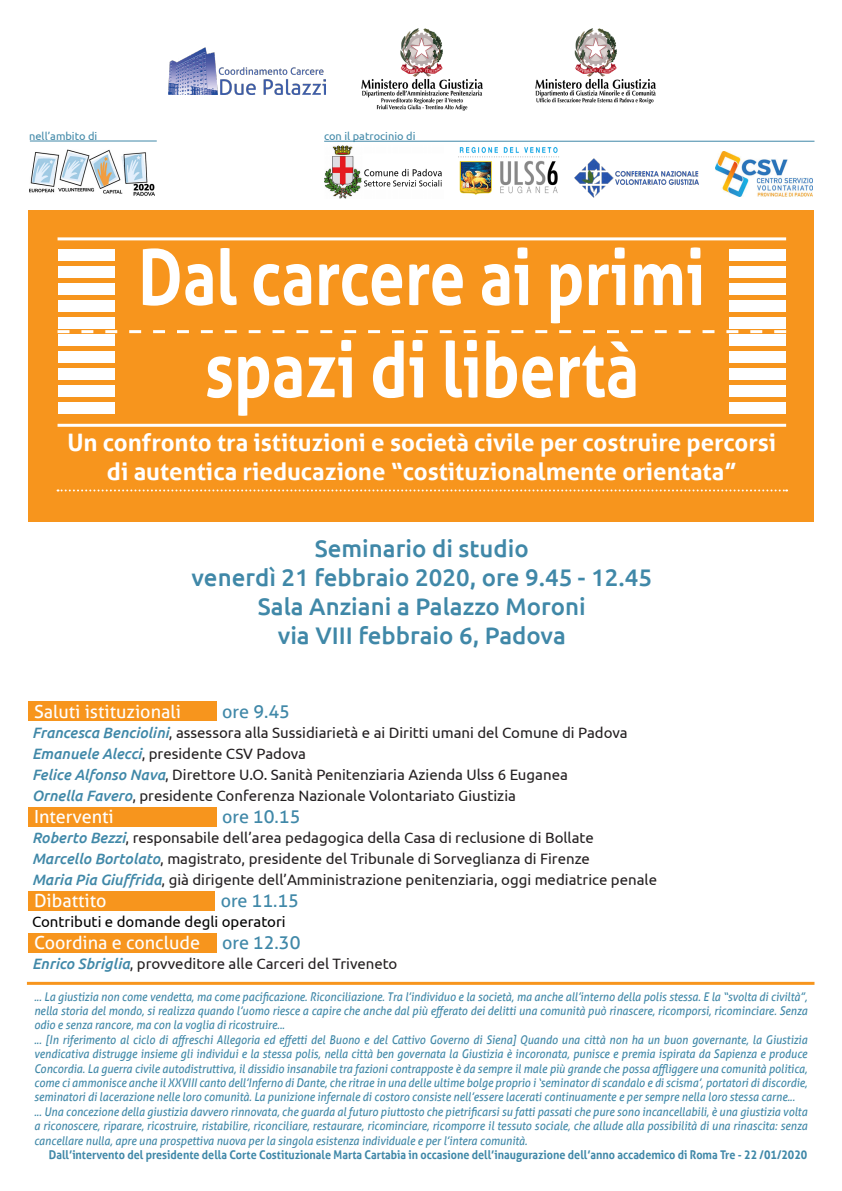
<style>
.page{position:relative;width:842px;height:1191px;background:#fff}
.page>*{position:absolute;margin:0;border:0;box-sizing:border-box;transform-origin:0 0}
.t1{font:700 77px "Aller";color:#fff;scale:.83 1}
.t2{font:700 24px/28.8px "Aller";color:#fff;text-align:center}
.t3{font:500 24px "Ubuntu";color:#4088a8}
.t4{font:18px "Aller";color:#fff}
.t5{font:18px "Aller";color:#4088a8}
.t6{font:15px "Ubuntu";color:#231f20}
.t7{font:15px "Ubuntu";color:#000}
.t8{font:italic 12px/14.4px "Aller";color:#4088a8;text-align:justify;scale:.9 1}
.t9{font:700 12px "Aller";color:#4088a8;scale:.9 1}
.t10{font:11px "Ubuntu";color:#4088a8}
.s1{font-weight:500;font-style:italic;color:#4088a8}
</style>
<div class="page">
<img style="left:29px;top:149px;width:126px;height:47px">
<img style="left:169px;top:47px;width:157px;height:47px">
<img style="left:715px;top:151px;width:97px;height:46px">
<img style="left:324px;top:145px;width:118px;height:53px">
<img style="left:361px;top:28px;width:122px;height:82px">
<img style="left:574px;top:158px;width:125px;height:39px">
<div style="left:28px;top:210px;width:786px;height:312px;background:#f7951d"></div>
<hr style="left:58px;top:237px;width:728px;height:3px;background:#fff">
<svg style="left:58px;top:330px;width:728px;height:3px"></svg>
<hr style="left:58px;top:424px;width:728px;height:3px;background:#fff">
<svg style="left:58px;top:489px;width:729px;height:2px"></svg>
<div style="left:28px;top:701px;width:189px;height:20px;background:#f7951d"></div>
<div style="left:28px;top:806px;width:189px;height:20px;background:#f7951d"></div>
<hr style="left:27px;top:981px;width:787px;height:3px;background:#f7951d">
<hr style="left:324px;top:141px;width:490px;height:1px;background:#4088a8">
<hr style="left:30px;top:140px;width:127px;height:1px;background:#4088a8">
<div style="left:58px;top:249px;width:57px;height:12px;background:#fff"></div>
<div style="left:58px;top:266px;width:57px;height:12px;background:#fff"></div>
<div style="left:58px;top:283px;width:57px;height:12px;background:#fff"></div>
<div style="left:58px;top:300px;width:57px;height:12px;background:#fff"></div>
<div style="left:58px;top:317px;width:57px;height:12px;background:#fff"></div>
<div style="left:58px;top:334px;width:57px;height:12px;background:#fff"></div>
<div style="left:58px;top:351px;width:57px;height:12px;background:#fff"></div>
<div style="left:58px;top:369px;width:57px;height:11px;background:#fff"></div>
<div style="left:58px;top:386px;width:57px;height:11px;background:#fff"></div>
<div style="left:58px;top:403px;width:57px;height:11px;background:#fff"></div>
<div style="left:28px;top:891px;width:189px;height:19px;background:#f7951d"></div>
<div style="left:729px;top:249px;width:57px;height:12px;background:#fff"></div>
<div style="left:729px;top:266px;width:57px;height:12px;background:#fff"></div>
<div style="left:729px;top:283px;width:57px;height:12px;background:#fff"></div>
<div style="left:729px;top:300px;width:57px;height:12px;background:#fff"></div>
<div style="left:729px;top:317px;width:57px;height:12px;background:#fff"></div>
<div style="left:729px;top:334px;width:57px;height:12px;background:#fff"></div>
<div style="left:729px;top:351px;width:57px;height:12px;background:#fff"></div>
<div style="left:729px;top:369px;width:57px;height:11px;background:#fff"></div>
<div style="left:729px;top:386px;width:57px;height:11px;background:#fff"></div>
<div style="left:729px;top:403px;width:57px;height:11px;background:#fff"></div>
<img style="left:458px;top:147px;width:101px;height:48px">
<div style="left:28px;top:933px;width:189px;height:20px;background:#f7951d"></div>
<div style="left:215px;top:891px;width:84px;height:19px;background:#fff"></div>
<img style="left:535px;top:28px;width:121px;height:75px">
<p class="t10" style="left:29px;top:129px;width:70px">nell’ambito di</p>
<p class="t10" style="left:324px;top:129px;width:93px">con il patrocinio di</p>
<p class="t1" style="left:138px;top:230px;width:685px">Dal carcere ai primi</p>
<p class="t1" style="left:205px;top:322px;width:525px">spazi di libertà</p>
<p class="t2" style="left:67px;top:428px;width:710px">Un confronto tra istituzioni e società civile per costruire percorsi di autentica rieducazione “costituzionalmente orientata”</p>
<p class="t3" style="left:315px;top:533px;width:215px">Seminario di studio</p>
<p class="t3" style="left:192px;top:562px;width:462px">venerdì 21 febbraio 2020, ore 9.45 - 12.45</p>
<p class="t3" style="left:258px;top:591px;width:329px">Sala Anziani a Palazzo Moroni</p>
<p class="t3" style="left:278px;top:620px;width:290px">via VIII febbraio 6, Padova</p>
<p class="t4" style="left:34px;top:700px;width:148px">Saluti istituzionali</p>
<p class="t5" style="left:222px;top:700px;width:69px">ore 9.45</p>
<p class="t6" style="left:32px;top:723px;width:597px"><span class="s1">Francesca Benciolini</span>, assessora alla Sussidiarietà e ai Diritti umani del Comune di Padova</p>
<p class="t6" style="left:32px;top:744px;width:276px"><span class="s1">Emanuele Alecci</span>, presidente CSV Padova</p>
<p class="t6" style="left:32px;top:765px;width:537px"><span class="s1">Felice Alfonso Nava</span>, Direttore U.O. Sanità Penitenziaria Azienda Ulss 6 Euganea</p>
<p class="t6" style="left:32px;top:786px;width:485px"><span class="s1">Ornella Favero</span>, presidente Conferenza Nazionale Volontariato Giustizia</p>
<p class="t6" style="left:32px;top:828px;width:563px"><span class="s1">Roberto Bezzi</span>, responsabile dell’area pedagogica della Casa di reclusione di Bollate</p>
<p class="t6" style="left:32px;top:849px;width:559px"><span class="s1">Marcello Bortolato</span>, magistrato, presidente del Tribunale di Sorveglianza di Firenze</p>
<p class="t6" style="left:32px;top:870px;width:626px"><span class="s1">Maria Pia Giuffrida</span>, già dirigente dell’Amministrazione penitenziaria, oggi mediatrice penale</p>
<p class="t7" style="left:32px;top:912px;width:255px">Contributi e domande degli operatori</p>
<p class="t6" style="left:32px;top:954px;width:367px"><span class="s1">Enrico Sbriglia</span>, provveditore alle Carceri del Triveneto</p>
<p class="t8" style="left:34px;top:989px;width:861px">... La giustizia non come vendetta, ma come pacificazione. Riconciliazione. Tra l’individuo e la società, ma anche all’interno della polis stessa. E la “svolta di civiltà”, nella storia del mondo, si realizza quando l’uomo riesce a capire che anche dal più efferato dei delitti una comunità può rinascere, ricomporsi, ricominciare. Senza odio e senza rancore, ma con la voglia di ricostruire...</p>
<p class="t8" style="left:34px;top:1032px;width:861px">... [In riferimento al ciclo di affreschi Allegoria ed effetti del Buono e del Cattivo Governo di Siena] Quando una città non ha un buon governante, la Giustizia vendicativa distrugge insieme gli individui e la stessa polis, nella città ben governata la Giustizia è incoronata, punisce e premia ispirata da Sapienza e produce Concordia. La guerra civile autodistruttiva, il dissidio insanabile tra fazioni contrapposte è da sempre il male più grande che possa affliggere una comunità politica, come ci ammonisce anche il XXVIII canto dell’Inferno di Dante, che ritrae in una delle ultime bolge proprio i ‘seminator di scandalo e di scisma’, portatori di discordie, seminatori di lacerazione nelle loro comunità. La punizione infernale di costoro consiste nell’essere lacerati continuamente e per sempre nella loro stessa carne...</p>
<p class="t8" style="left:34px;top:1104px;width:861px">... Una concezione della giustizia davvero rinnovata, che guarda al futuro piuttosto che pietrificarsi su fatti passati che pure sono incancellabili, è una giustizia volta a riconoscere, riparare, ricostruire, ristabilire, riconciliare, restaurare, ricominciare, ricomporre il tessuto sociale, che allude alla possibilità di una rinascita: senza cancellare nulla, apre una prospettiva nuova per la singola esistenza individuale e per l’intera comunità.</p>
<p class="t9" style="left:49px;top:1147px;width:844px">Dall’intervento del presidente della Corte Costituzionale Marta Cartabia in occasione dell’inaugurazione dell’anno accademico di Roma Tre - 22 /01/2020</p>
<p class="t4" style="left:34px;top:805px;width:81px">Interventi</p>
<p class="t5" style="left:222px;top:805px;width:80px">ore 10.15</p>
<p class="t4" style="left:34px;top:889px;width:74px">Dibattito</p>
<p class="t5" style="left:221px;top:889px;width:80px">ore 11.15</p>
<p class="t5" style="left:222px;top:932px;width:80px">ore 12.30</p>
<p class="t4" style="left:34px;top:932px;width:168px">Coordina e conclude</p>
</div>
